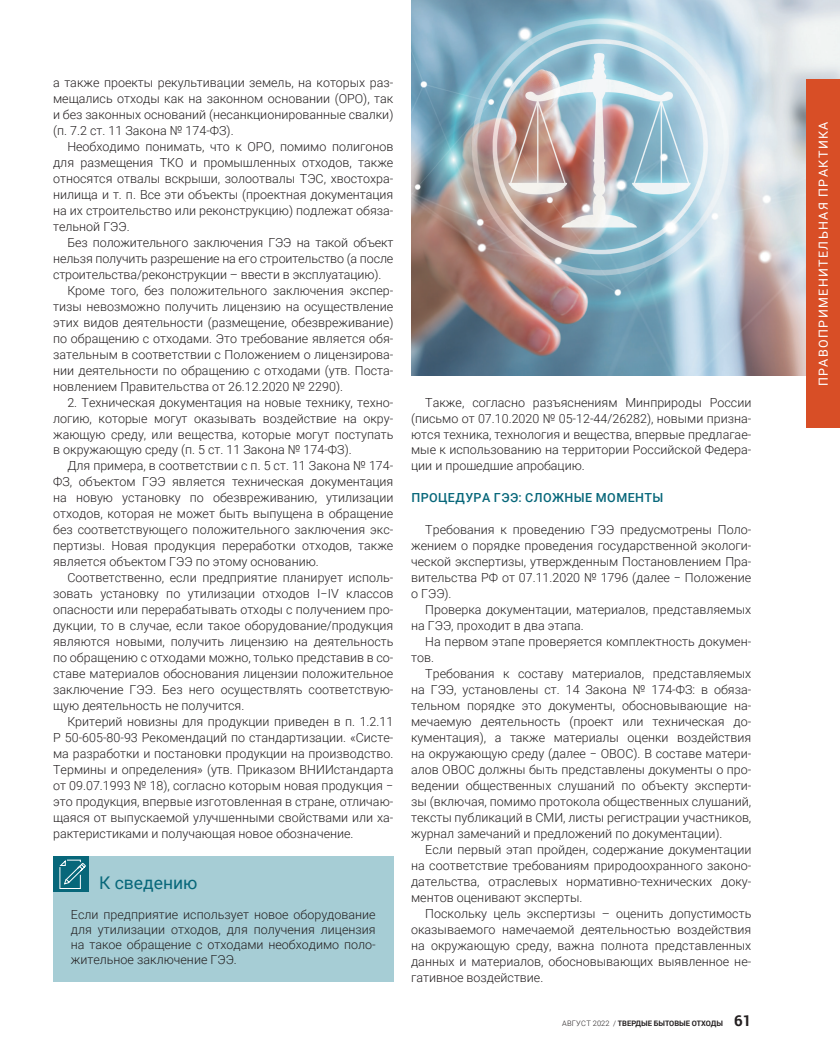
<style>
.page{position:relative;width:840px;height:1053px;background:#fff}
.page>*{position:absolute;margin:0;border:0;box-sizing:border-box;transform-origin:0 0}
.Название_В{font:17.5px "Roboto";color:#07677a}
.Текст{font:300 12.5px/16px "Roboto";color:#231f20;text-align:justify}
.Текст_В{font:300 12.5px/15px "Roboto";color:#231f20;text-align:justify}
.Заг{font:500 12.5px "Roboto";letter-spacing:.035em;color:#07677a}
.t1{font:12.5px "Roboto";letter-spacing:.11em;color:#fff}
.t2{font:700 7.5px "Roboto";color:#231f20}
.s1{font-weight:300}
.s2{font-size:15px}
</style>
<div class="page">
<div style="left:53px;top:856px;width:340px;height:125px;background:#a6cdd5"></div>
<div style="left:53px;top:856px;width:36px;height:36px;background:#07677a"></div>
<svg style="left:59px;top:859px;width:27px;height:30px"></svg>
<img style="left:411px;top:0;width:429px;height:376px">
<div style="left:806px;top:80px;width:34px;height:348px;background:#d84e26"></div>
<p class="Текст" style="left:53px;top:74px;width:342px">а также проекты рекультивации земель, на которых раз&shy;мещались отходы как на законном основании (ОРО), так и без законных оснований (несанкционированные свалки) (п. 7.2 ст. 11 Закона № 174-ФЗ).</p>
<p class="Текст" style="left:53px;top:138px;width:342px;text-indent:14px">Необходимо понимать, что к ОРО, помимо полигонов для размещения ТКО и промышленных отходов, также относятся отвалы вскрыши, золоотвалы ТЭС, хвостохра&shy;нилища и т. п. Все эти объекты (проектная документация на их строительство или реконструкцию) подлежат обяза&shy;тельной ГЭЭ.</p>
<p class="Текст" style="left:53px;top:234px;width:342px;text-indent:14px">Без положительного заключения ГЭЭ на такой объект нельзя получить разрешение на его строительство (а после строительства/реконструкции – ввести в эксплуатацию).</p>
<p class="Текст" style="left:53px;top:282px;width:342px;text-indent:14px">Кроме того, без положительного заключения экспер&shy;тизы невозможно получить лицензию на осуществление этих видов деятельности (размещение, обезвреживание) по обращению с отходами. Это требование является обя&shy;зательным в соответствии с Положением о лицензирова&shy;нии деятельности по обращению с отходами (утв. Поста&shy;новлением Правительства от 26.12.2020 № 2290).</p>
<p class="Текст" style="left:53px;top:393px;width:342px;text-indent:14px">2. Техническая документация на новые технику, техно&shy;логию, которые могут оказывать воздействие на окру&shy;жающую среду, или вещества, которые могут поступать в окружающую среду (п. 5 ст. 11 Закона № 174-ФЗ).</p>
<p class="Текст" style="left:53px;top:457px;width:342px;text-indent:14px">Для примера, в соответствии с п. 5 ст. 11 Закона № 174- ФЗ, объектом ГЭЭ является техническая документация на новую установку по обезвреживанию, утилизации отходов, которая не может быть выпущена в обращение без соответствующего положительного заключения экс&shy;пертизы. Новая продукция переработки отходов, также является объектом ГЭЭ по этому основанию.</p>
<p class="Текст" style="left:53px;top:569px;width:342px;text-indent:14px">Соответственно, если предприятие планирует исполь&shy;зовать установку по утилизации отходов I‒IV классов опасности или перерабатывать отходы с получением про&shy;дукции, то в случае, если такое оборудование/продукция являются новыми, получить лицензию на деятельность по обращению с отходами можно, только представив в со&shy;ставе материалов обоснования лицензии положительное заключение ГЭЭ. Без него осуществлять соответствую&shy;щую деятельность не получится.</p>
<p class="Текст" style="left:53px;top:713px;width:342px;text-indent:14px">Критерий новизны для продукции приведен в п. 1.2.11<br>Р 50-605-80-93 Рекомендаций по стандартизации. «Систе&shy;ма разработки и постановки продукции на производство.<br>Термины и определения» (утв. Приказом ВНИИстандарта от 09.07.1993 № 18), согласно которым новая продукция ‒ это продукция, впервые изготовленная в стране, отличаю&shy;щаяся от выпускаемой улучшенными свойствами или ха&shy;рактеристиками и получающая новое обозначение.</p>
<p class="Название_В" style="left:99px;top:869px;width:100px">К сведению</p>
<p class="Текст_В" style="left:71px;top:906px;width:306px">Если предприятие использует новое оборудование для утилизации отходов, для получения лицензия на такое обращение с отходами необходимо поло&shy;жительное заключение ГЭЭ.</p>
<p class="Текст" style="left:411px;top:393px;width:342px;text-indent:14px">Также, согласно разъяснениям Минприроды России (письмо от 07.10.2020 № 05-12-44/26282), новыми призна&shy;ются техника, технология и вещества, впервые предлагае&shy;мые к использованию на территории Российской Федера&shy;ции и прошедшие апробацию.</p>
<p class="Заг" style="left:411px;top:489px;width:254px">ПРОЦЕДУРА ГЭЭ: СЛОЖНЫЕ МОМЕНТЫ</p>
<p class="Текст" style="left:411px;top:521px;width:342px;text-indent:14px">Требования к проведению ГЭЭ предусмотрены Поло&shy;жением о порядке проведения государственной экологи&shy;ческой экспертизы, утвержденным Постановлением Пра&shy;вительства РФ от 07.11.2020 № 1796 (далее ‒ Положение о ГЭЭ).</p>
<p class="Текст" style="left:411px;top:601px;width:342px;text-indent:14px">Проверка документации, материалов, представляемых на ГЭЭ, проходит в два этапа.</p>
<p class="Текст" style="left:411px;top:633px;width:342px;text-indent:14px">На первом этапе проверяется комплектность докумен&shy;тов.</p>
<p class="Текст" style="left:411px;top:665px;width:342px;text-indent:14px">Требования к составу материалов, представляемых на ГЭЭ, установлены ст. 14 Закона № 174-ФЗ: в обяза&shy;тельном порядке это документы, обосновывающие на&shy;мечаемую деятельность (проект или техническая до&shy;кументация), а также материалы оценки воздействия на окружающую среду (далее ‒ ОВОС). В составе матери&shy;алов ОВОС должны быть представлены документы о про&shy;ведении общественных слушаний по объекту эксперти&shy;зы (включая, помимо протокола общественных слушаний, тексты публикаций в СМИ, листы регистрации участников, журнал замечаний и предложений по документации).</p>
<p class="Текст" style="left:411px;top:841px;width:342px;text-indent:14px">Если первый этап пройден, содержание документации на соответствие требованиям природоохранного законо&shy;дательства, отраслевых нормативно-технических доку&shy;ментов оценивают эксперты.</p>
<p class="Текст" style="left:411px;top:905px;width:342px;text-indent:14px">Поскольку цель экспертизы – оценить допустимость оказываемого намечаемой деятельностью воздействия на окружающую среду, важна полнота представленных данных и материалов, обосновывающих выявленное не&shy;гативное воздействие.</p>
<p class="t2" style="left:562px;top:1018px;width:191px"><span class="s1">АВГУСТ 2022 /</span> ТВЕРДЫЕ БЫТОВЫЕ ОТХОДЫ <span class="s2">61</span></p>
<p class="t1" style="left:815px;top:386px;width:266px;rotate:-90deg">ПРАВОПРИМЕНИТЕЛЬНАЯ ПРАКТИКА</p>
</div>
